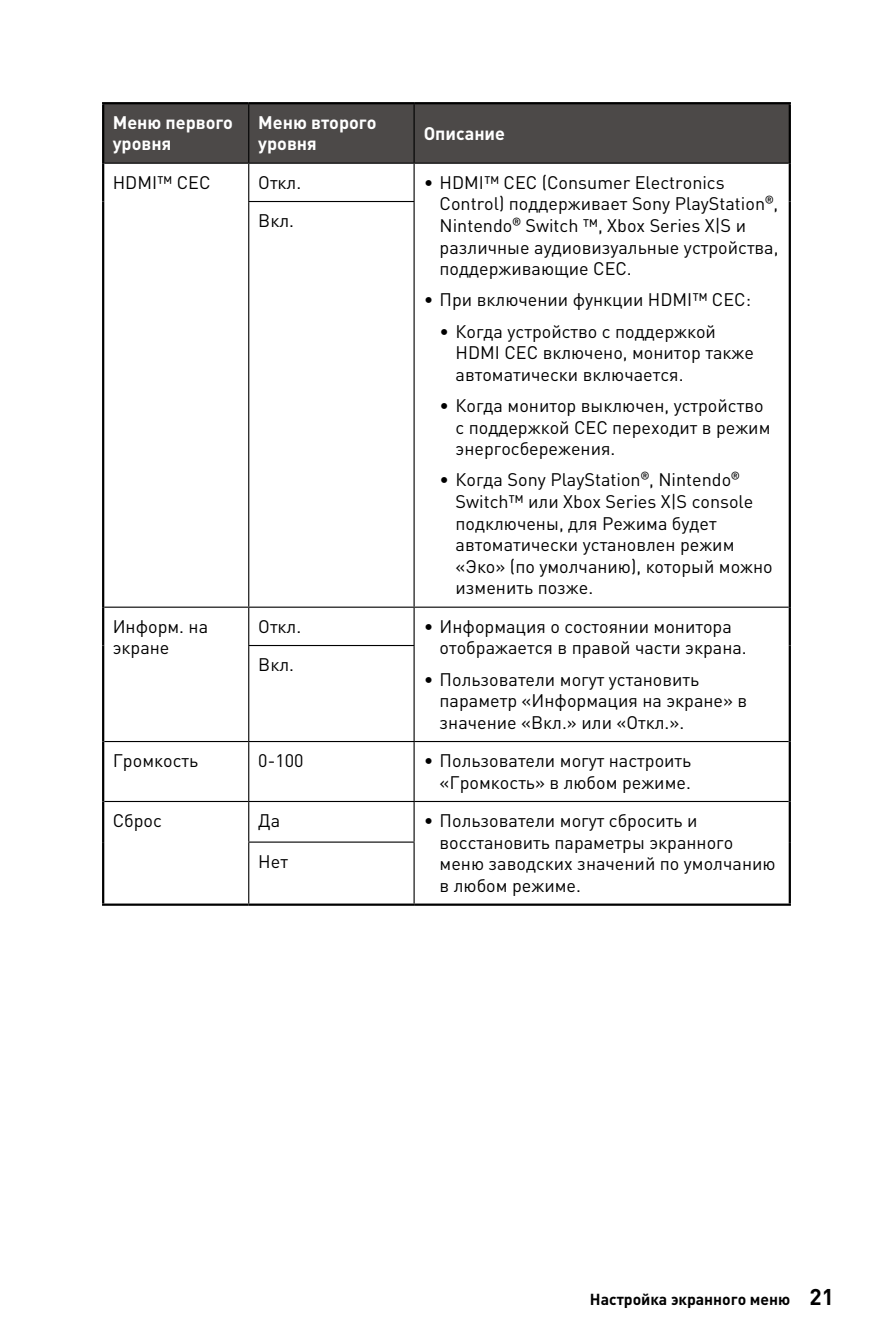
<style>
.page{position:relative;width:893px;height:1340px;background:#fff}
.page>*{position:absolute;margin:0;border:0;box-sizing:border-box;transform-origin:0 0}
.t1{font:18px/21.6px "MSI Din Pro Noto CJK";color:#000}
.Table_Head{font:700 18px/21.6px "MSI Din Pro Noto CJK";color:#fff}
.t2{font:700 15.75px "MSI Din Pro Noto CJK";color:#000}
.s1{font-weight:700}
.s2{font-size:22.5px}
</style>
<div class="page">
<div style="left:104px;top:104px;width:685px;height:59px;background:#4c4948"></div>
<hr style="left:104px;top:163px;width:145px;height:1px;background:#000">
<hr style="left:102px;top:903px;width:147px;height:2px;background:#000">
<hr style="left:414px;top:903px;width:377px;height:2px;background:#000">
<hr style="left:249px;top:163px;width:165px;height:1px;background:#000">
<hr style="left:414px;top:163px;width:375px;height:1px;background:#000">
<hr style="left:248px;top:607px;width:1px;height:38px;background:#000">
<hr style="left:413px;top:607px;width:2px;height:38px;background:#000">
<hr style="left:248px;top:645px;width:167px;height:1px;background:#000">
<hr style="left:248px;top:646px;width:1px;height:95px;background:#000">
<hr style="left:413px;top:646px;width:2px;height:95px;background:#000">
<hr style="left:249px;top:741px;width:165px;height:1px;background:#000">
<hr style="left:248px;top:201px;width:167px;height:1px;background:#000">
<hr style="left:249px;top:606px;width:165px;height:1px;background:#000">
<hr style="left:249px;top:801px;width:165px;height:1px;background:#000">
<hr style="left:248px;top:802px;width:1px;height:39px;background:#000">
<hr style="left:413px;top:802px;width:2px;height:39px;background:#000">
<hr style="left:248px;top:841px;width:167px;height:1px;background:#000">
<hr style="left:248px;top:842px;width:1px;height:61px;background:#000">
<hr style="left:413px;top:842px;width:2px;height:61px;background:#000">
<hr style="left:248px;top:104px;width:1px;height:59px;background:#000">
<hr style="left:413px;top:104px;width:2px;height:59px;background:#000">
<hr style="left:102px;top:102px;width:147px;height:2px;background:#000">
<hr style="left:102px;top:104px;width:2px;height:59px;background:#000">
<hr style="left:249px;top:102px;width:165px;height:2px;background:#000">
<hr style="left:414px;top:102px;width:377px;height:2px;background:#000">
<hr style="left:789px;top:104px;width:2px;height:59px;background:#000">
<hr style="left:102px;top:607px;width:2px;height:38px;background:#000">
<hr style="left:789px;top:607px;width:2px;height:38px;background:#000">
<hr style="left:102px;top:645px;width:2px;height:96px;background:#000">
<hr style="left:789px;top:645px;width:2px;height:96px;background:#000">
<hr style="left:102px;top:801px;width:2px;height:41px;background:#000">
<hr style="left:789px;top:801px;width:2px;height:41px;background:#000">
<hr style="left:102px;top:842px;width:2px;height:61px;background:#000">
<hr style="left:789px;top:842px;width:2px;height:61px;background:#000">
<hr style="left:249px;top:903px;width:165px;height:2px;background:#000">
<hr style="left:413px;top:164px;width:2px;height:37px;background:#000">
<hr style="left:413px;top:202px;width:2px;height:404px;background:#000">
<hr style="left:414px;top:741px;width:375px;height:1px;background:#000">
<hr style="left:413px;top:742px;width:2px;height:59px;background:#000">
<hr style="left:789px;top:163px;width:2px;height:38px;background:#000">
<hr style="left:789px;top:201px;width:2px;height:406px;background:#000">
<hr style="left:789px;top:741px;width:2px;height:60px;background:#000">
<hr style="left:102px;top:163px;width:2px;height:38px;background:#000">
<hr style="left:102px;top:201px;width:2px;height:406px;background:#000">
<hr style="left:102px;top:741px;width:2px;height:60px;background:#000">
<hr style="left:248px;top:164px;width:1px;height:37px;background:#000">
<hr style="left:248px;top:202px;width:1px;height:404px;background:#000">
<hr style="left:104px;top:741px;width:145px;height:1px;background:#000">
<hr style="left:248px;top:742px;width:1px;height:59px;background:#000">
<hr style="left:104px;top:606px;width:145px;height:1px;background:#000">
<hr style="left:104px;top:801px;width:145px;height:1px;background:#000">
<hr style="left:414px;top:606px;width:375px;height:1px;background:#000">
<hr style="left:414px;top:801px;width:375px;height:1px;background:#000">
<p class="Table_Head" style="left:113px;top:112px;width:122px">Меню первого уровня</p>
<p class="Table_Head" style="left:258px;top:112px;width:120px">Меню второго уровня</p>
<p class="Table_Head" style="left:424px;top:123px;width:83px">Описание</p>
<p class="t1" style="left:113px;top:172px;width:99px">HDMI™ CEC</p>
<p class="t1" style="left:258px;top:172px;width:44px">Откл.</p>
<p class="t1" style="left:440px;top:172px;width:340px;text-indent:-16px"><span class="s1">∙</span> HDMI™ CEC (Consumer Electronics Control) поддерживает Sony PlayStation®, Nintendo® Switch ™, Xbox Series X|S и различные аудиовизуальные устройства, поддерживающие CEC.</p>
<p class="t1" style="left:424px;top:289px;width:329px"><span class="s1">∙</span> При включении функции HDMI™ CEC:</p>
<p class="t1" style="left:456px;top:320px;width:300px;text-indent:-16px">• Когда устройство с поддержкой<br>HDMI CEC включено, монитор также автоматически включается.</p>
<p class="t1" style="left:456px;top:395px;width:316px;text-indent:-16px">• Когда монитор выключен, устройство с поддержкой CEC переходит в режим энергосбережения.</p>
<p class="t1" style="left:456px;top:469px;width:319px;text-indent:-16px">• Когда Sony PlayStation®, Nintendo®<br>Switch™ или Xbox Series X|S console подключены, для Режима будет автоматически установлен режим «Эко» (по умолчанию), который можно изменить позже.</p>
<p class="t1" style="left:258px;top:210px;width:37px">Вкл.</p>
<p class="t1" style="left:113px;top:615px;width:97px">Информ. на экране</p>
<p class="t1" style="left:258px;top:615px;width:44px">Откл.</p>
<p class="t1" style="left:440px;top:615px;width:309px;text-indent:-16px"><span class="s1">∙</span> Информация о состоянии монитора отображается в правой части экрана.</p>
<p class="t1" style="left:440px;top:668px;width:309px;text-indent:-16px"><span class="s1">∙</span> Пользователи могут установить параметр «Информация на экране» в значение «Вкл.» или «Откл.».</p>
<p class="t1" style="left:258px;top:654px;width:37px">Вкл.</p>
<p class="t1" style="left:113px;top:750px;width:87px">Громкость</p>
<p class="t1" style="left:258px;top:750px;width:47px">0-100</p>
<p class="t1" style="left:424px;top:750px;width:269px;text-align:right"><span class="s1">∙</span> Пользователи могут настроить «Громкость» в любом режиме.</p>
<p class="t1" style="left:113px;top:810px;width:51px">Сброс</p>
<p class="t1" style="left:258px;top:810px;width:23px">Да</p>
<p class="t1" style="left:440px;top:810px;width:337px;text-indent:-16px"><span class="s1">∙</span> Пользователи могут сбросить и восстановить параметры экранного меню заводских значений по умолчанию в любом режиме.</p>
<p class="t1" style="left:258px;top:850px;width:31px">Нет</p>
<p class="t2" style="left:590px;top:1289px;width:245px">Настройка экранного меню <span class="s2">21</span></p>
</div>
